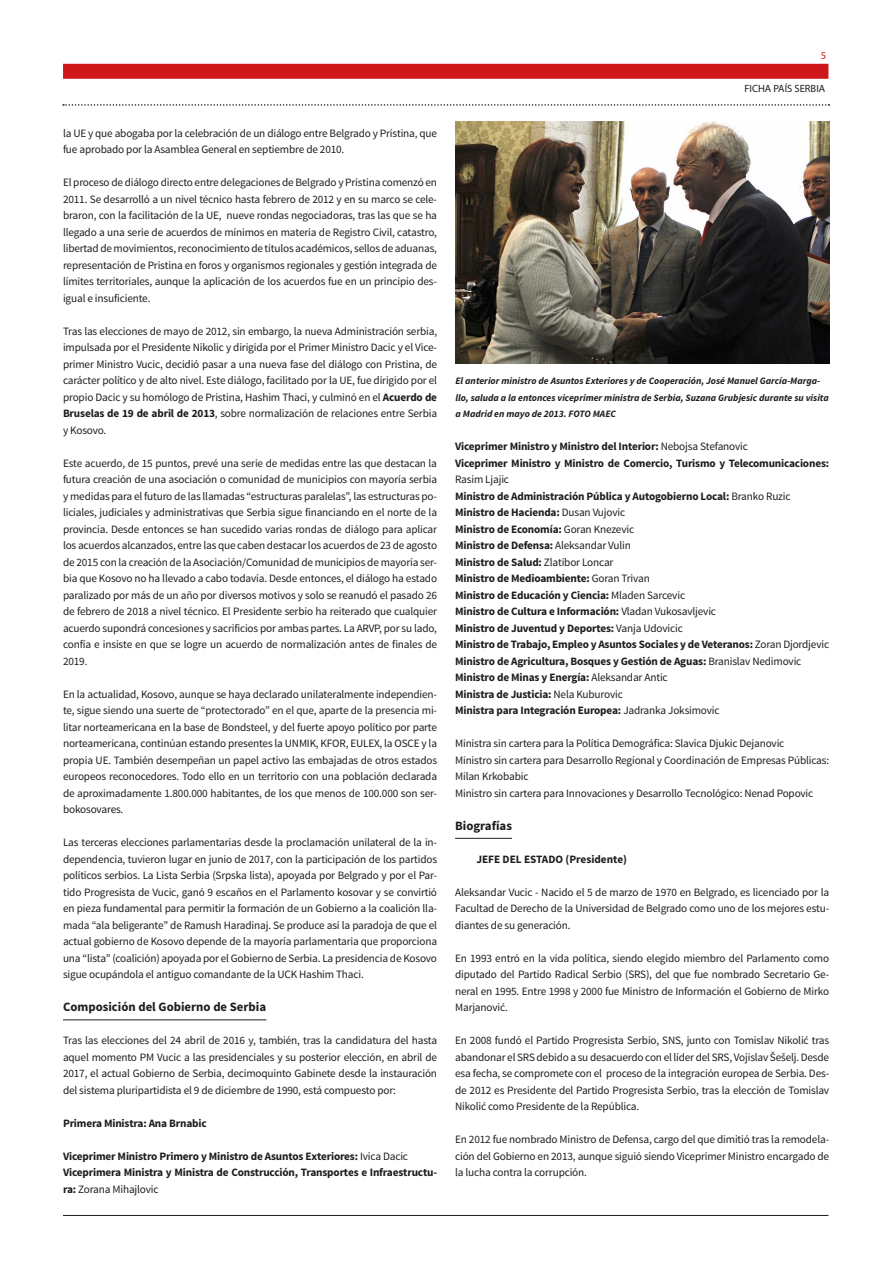
<style>
.page{position:relative;width:893px;height:1263px;background:#fff}
.page>*{position:absolute;margin:0;border:0;box-sizing:border-box;transform-origin:0 0}
.TITULO_3º_NIVEL{font:700 12.75px "Source Sans Pro";color:#1d1d1b}
.TEXTO_NORMAL{font:11.25px/16.5px "Source Sans Pro";letter-spacing:-.015em;color:#1d1d1b;text-align:justify}
.TEXTO_NORMAL-2{font:700 11.25px/16.5px "Source Sans Pro";letter-spacing:-.015em;color:#1d1d1b}
.TITULO_4º_NIVEL{font:700 11.25px "Source Sans Pro";color:#1d1d1b}
.t1{font:10.5px "Myriad Pro";color:#1d1d1b}
.t2{font:10.5px "Myriad Pro";color:#cd171a}
.TEXTO_PIE_DE_FOTO{font:italic 700 9.75px/16.5px "Source Sans Pro";color:#1d1d1b}
.s1{font-weight:700}
.s2{font-weight:400}
</style>
<div class="page">
<div style="left:63px;top:64px;width:765px;height:15px;background:#cd171a"></div>
<hr style="left:63px;top:1215px;width:765px;height:1px;background:#1d1d1b">
<svg style="left:63px;top:104px;width:766px;height:2px"></svg>
<hr style="left:63px;top:1019px;width:203px;height:1px;background:#1d1d1b">
<hr style="left:455px;top:838px;width:57px;height:1px;background:#1d1d1b">
<img style="left:455px;top:122px;width:374px;height:242px">
<p class="TEXTO_NORMAL" style="left:63px;top:125px;width:376px">la UE y que abogaba por la celebración de un diálogo entre Belgrado y Prístina, que fue aprobado por la Asamblea General en septiembre de 2010.</p>
<p class="TEXTO_NORMAL" style="left:63px;top:174px;width:376px">El proceso de diálogo directo entre delegaciones de Belgrado y Prístina comenzó en 2011. Se desarrolló a un nivel técnico hasta febrero de 2012 y en su marco se cele&shy;braron, con la facilitación de la UE, nueve rondas negociadoras, tras las que se ha llegado a una serie de acuerdos de mínimos en materia de Registro Civil, catastro, libertad de movimientos, reconocimiento de títulos académicos, sellos de aduanas, representación de Pristina en foros y organismos regionales y gestión integrada de límites territoriales, aunque la aplicación de los acuerdos fue en un principio des&shy;igual e insuficiente.</p>
<p class="TEXTO_NORMAL" style="left:63px;top:323px;width:376px">Tras las elecciones de mayo de 2012, sin embargo, la nueva Administración serbia, impulsada por el Presidente Nikolic y dirigida por el Primer Ministro Dacic y el Vice&shy;primer Ministro Vucic, decidió pasar a una nueva fase del diálogo con Pristina, de carácter político y de alto nivel. Este diálogo, facilitado por la UE, fue dirigido por el propio Dacic y su homólogo de Pristina, Hashim Thaci, y culminó en el <span class="s1">Acuerdo de Bruselas de 19 de abril de 2013</span>, sobre normalización de relaciones entre Serbia y Kosovo.</p>
<p class="TEXTO_NORMAL" style="left:63px;top:455px;width:376px">Este acuerdo, de 15 puntos, prevé una serie de medidas entre las que destacan la futura creación de una asociación o comunidad de municipios con mayoría serbia y medidas para el futuro de las llamadas “estructuras paralelas”, las estructuras po&shy;liciales, judiciales y administrativas que Serbia sigue financiando en el norte de la provincia. Desde entonces se han sucedido varias rondas de diálogo para aplicar los acuerdos alcanzados, entre las que caben destacar los acuerdos de 23 de agosto de 2015 con la creación de la Asociación/Comunidad de municipios de mayoría ser&shy;bia que Kosovo no ha llevado a cabo todavía. Desde entonces, el diálogo ha estado paralizado por más de un año por diversos motivos y solo se reanudó el pasado 26 de febrero de 2018 a nivel técnico. El Presidente serbio ha reiterado que cualquier acuerdo supondrá concesiones y sacrificios por ambas partes. La ARVP, por su lado, confía e insiste en que se logre un acuerdo de normalización antes de finales de 2019.</p>
<p class="TEXTO_NORMAL" style="left:63px;top:686px;width:376px">En la actualidad, Kosovo, aunque se haya declarado unilateralmente independien&shy;te, sigue siendo una suerte de “protectorado” en el que, aparte de la presencia mi&shy;litar norteamericana en la base de Bondsteel, y del fuerte apoyo político por parte norteamericana, continúan estando presentes la UNMIK, KFOR, EULEX, la OSCE y la propia UE. También desempeñan un papel activo las embajadas de otros estados europeos reconocedores. Todo ello en un territorio con una población declarada de aproximadamente 1.800.000 habitantes, de los que menos de 100.000 son ser&shy;bokosovares.</p>
<p class="TEXTO_NORMAL" style="left:63px;top:834px;width:376px">Las terceras elecciones parlamentarias desde la proclamación unilateral de la in&shy;dependencia, tuvieron lugar en junio de 2017, con la participación de los partidos políticos serbios. La Lista Serbia (Srpska lista), apoyada por Belgrado y por el Par&shy;tido Progresista de Vucic, ganó 9 escaños en el Parlamento kosovar y se convirtió en pieza fundamental para permitir la formación de un Gobierno a la coalición lla&shy;mada “ala beligerante” de Ramush Haradinaj. Se produce así la paradoja de que el actual gobierno de Kosovo depende de la mayoría parlamentaria que proporciona una “lista” (coalición) apoyada por el Gobierno de Serbia. La presidencia de Kosovo sigue ocupándola el antiguo comandante de la UCK Hashim Thaci.</p>
<p class="TITULO_3º_NIVEL" style="left:63px;top:999px;width:205px">Composición del Gobierno de Serbia</p>
<p class="TEXTO_NORMAL" style="left:63px;top:1032px;width:376px">Tras las elecciones del 24 abril de 2016 y, también, tras la candidatura del hasta aquel momento PM Vucic a las presidenciales y su posterior elección, en abril de 2017, el actual Gobierno de Serbia, decimoquinto Gabinete desde la instauración del sistema pluripartidista el 9 de diciembre de 1990, está compuesto por:</p>
<p class="TEXTO_NORMAL-2" style="left:63px;top:1115px;width:145px">Primera Ministra: Ana Brnabic</p>
<p class="TEXTO_NORMAL-2" style="left:63px;top:1148px;width:347px">Viceprimer Ministro Primero y Ministro de Asuntos Exteriores: <span class="s2">Ivica Dacic</span></p>
<p class="TEXTO_NORMAL-2" style="left:63px;top:1164px;width:376px">Viceprimera Ministra y Ministra de Construcción, Transportes e Infraestructu&shy;ra: <span class="s2">Zorana Mihajlovic</span></p>
<p class="t2" style="left:821px;top:49px;width:7px">5</p>
<p class="t1" style="left:744px;top:82px;width:82px">FICHA PAÍS SERBIA</p>
<p class="TEXTO_PIE_DE_FOTO" style="left:455px;top:372px;width:375px">El anterior ministro de Asuntos Exteriores y de Cooperación, José Manuel García-Marga&shy;llo, saluda a la entonces viceprimer ministra de Serbia, Suzana Grubjesic durante su visita a Madrid en mayo de 2013. FOTO MAEC</p>
<p class="TEXTO_NORMAL-2" style="left:455px;top:438px;width:294px">Viceprimer Ministro y Ministro del Interior: <span class="s2">Nebojsa Stefanovic</span></p>
<p class="TEXTO_NORMAL-2" style="left:455px;top:455px;width:376px">Viceprimer Ministro y Ministro de Comercio, Turismo y Telecomunicaciones:<br><span class="s2">Rasim Ljajic</span></p>
<p class="TEXTO_NORMAL-2" style="left:455px;top:488px;width:337px">Ministro de Administración Pública y Autogobierno Local: <span class="s2">Branko Ruzic</span></p>
<p class="TEXTO_NORMAL-2" style="left:455px;top:504px;width:172px">Ministro de Hacienda: <span class="s2">Dusan Vujovic</span></p>
<p class="TEXTO_NORMAL-2" style="left:455px;top:521px;width:181px">Ministro de Economía: <span class="s2">Goran Knezevic</span></p>
<p class="TEXTO_NORMAL-2" style="left:455px;top:537px;width:177px">Ministro de Defensa: <span class="s2">Aleksandar Vulin</span></p>
<p class="TEXTO_NORMAL-2" style="left:455px;top:554px;width:160px">Ministro de Salud: <span class="s2">Zlatibor Loncar</span></p>
<p class="TEXTO_NORMAL-2" style="left:455px;top:570px;width:196px">Ministro de Medioambiente: <span class="s2">Goran Trivan</span></p>
<p class="TEXTO_NORMAL-2" style="left:455px;top:587px;width:231px">Ministro de Educación y Ciencia: <span class="s2">Mladen Sarcevic</span></p>
<p class="TEXTO_NORMAL-2" style="left:455px;top:603px;width:262px">Ministro de Cultura e Información: <span class="s2">Vladan Vukosavljevic</span></p>
<p class="TEXTO_NORMAL-2" style="left:455px;top:620px;width:229px">Ministro de Juventud y Deportes: <span class="s2">Vanja Udovicic</span></p>
<p class="TEXTO_NORMAL-2" style="left:455px;top:636px;width:376px">Ministro de Trabajo, Empleo y Asuntos Sociales y de Veteranos: <span class="s2">Zoran Djordjevic</span></p>
<p class="TEXTO_NORMAL-2" style="left:455px;top:653px;width:348px">Ministro de Agricultura, Bosques y Gestión de Aguas: <span class="s2">Branislav Nedimovic</span></p>
<p class="TEXTO_NORMAL-2" style="left:455px;top:669px;width:214px">Ministro de Minas y Energía: <span class="s2">Aleksandar Antic</span></p>
<p class="TEXTO_NORMAL-2" style="left:455px;top:686px;width:169px">Ministra de Justicia: <span class="s2">Nela Kuburovic</span></p>
<p class="TEXTO_NORMAL-2" style="left:455px;top:702px;width:266px">Ministra para Integración Europea: <span class="s2">Jadranka Joksimovic</span></p>
<p class="TEXTO_NORMAL" style="left:455px;top:735px;width:331px">Ministra sin cartera para la Política Demográfica: Slavica Djukic Dejanovic</p>
<p class="TEXTO_NORMAL" style="left:455px;top:752px;width:376px">Ministro sin cartera para Desarrollo Regional y Coordinación de Empresas Públicas:<br>Milan Krkobabic</p>
<p class="TEXTO_NORMAL" style="left:455px;top:785px;width:360px">Ministro sin cartera para Innovaciones y Desarrollo Tecnológico: Nenad Popovic</p>
<p class="TITULO_3º_NIVEL" style="left:455px;top:817px;width:58px">Biografías</p>
<p class="TITULO_4º_NIVEL" style="left:476px;top:852px;width:152px">JEFE DEL ESTADO (Presidente)</p>
<p class="TEXTO_NORMAL" style="left:455px;top:884px;width:376px">Aleksandar Vucic - Nacido el 5 de marzo de 1970 en Belgrado, es licenciado por la Facultad de Derecho de la Universidad de Belgrado como uno de los mejores estu&shy;diantes de su generación.</p>
<p class="TEXTO_NORMAL" style="left:455px;top:950px;width:376px">En 1993 entró en la vida política, siendo elegido miembro del Parlamento como diputado del Partido Radical Serbio (SRS), del que fue nombrado Secretario Ge&shy;neral en 1995. Entre 1998 y 2000 fue Ministro de Información el Gobierno de Mirko Marjanović.</p>
<p class="TEXTO_NORMAL" style="left:455px;top:1032px;width:376px">En 2008 fundó el Partido Progresista Serbio, SNS, junto con Tomislav Nikolić tras abandonar el SRS debido a su desacuerdo con el líder del SRS, Vojislav Šešelj. Desde esa fecha, se compromete con el proceso de la integración europea de Serbia. Des&shy;de 2012 es Presidente del Partido Progresista Serbio, tras la elección de Tomislav Nikolić como Presidente de la República.</p>
<p class="TEXTO_NORMAL" style="left:455px;top:1131px;width:376px">En 2012 fue nombrado Ministro de Defensa, cargo del que dimitió tras la remodela&shy;ción del Gobierno en 2013, aunque siguió siendo Viceprimer Ministro encargado de la lucha contra la corrupción.</p>
</div>
